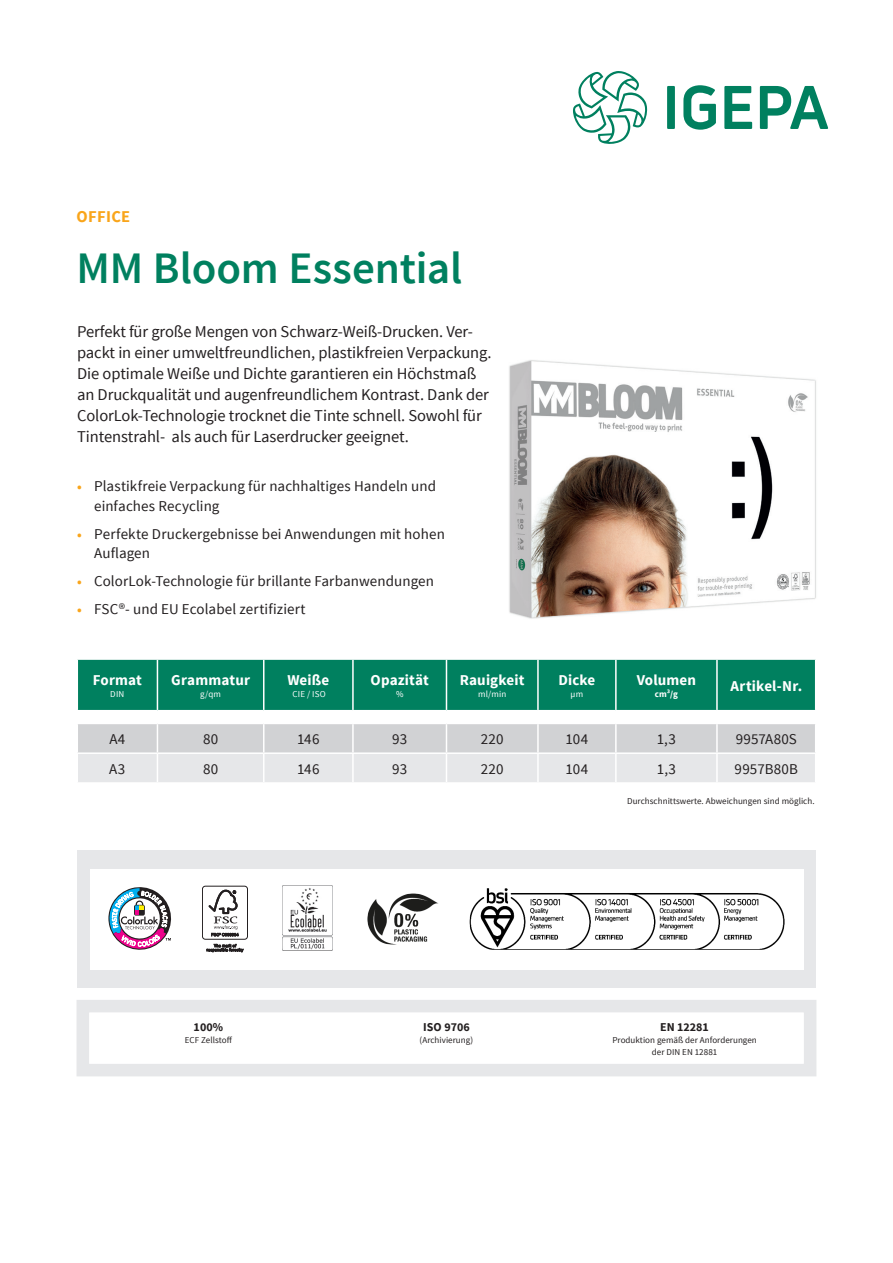
<style>
.page{position:relative;width:893px;height:1263px;background:#fff}
.page>*{position:absolute;margin:0;border:0;box-sizing:border-box;transform-origin:0 0}
.t1{font:600 45px "Source Sans Pro";letter-spacing:-.005em;color:#00805f}
.t2{font:16.5px/21px "Source Sans Pro";letter-spacing:-.005em;color:#231f20}
.t3{font:700 16.5px "Source Sans Pro";letter-spacing:.02em;color:#f9a51b}
.t4{font:15px/19.5px "Source Sans Pro";letter-spacing:.005em;color:#231f20}
.t5{font:700 15px "Source Sans Pro";letter-spacing:.01em;color:#fff}
.t6{font:700 12px "Source Sans Pro";letter-spacing:.005em;color:#231f20}
.t7{font:9px/12px "Source Sans Pro";letter-spacing:.005em;color:#231f20;text-align:center}
.t8{font:9px "Source Sans Pro";letter-spacing:.025em;color:#fff}
.t9{font:700 9px "Source Sans Pro";color:#fff}
.s1{font-weight:700;font-size:13.5px;color:#f9a51b}
</style>
<div class="page">
<img style="left:509px;top:360px;width:307px;height:259px">
<div style="left:77px;top:1000px;width:739px;height:76px;background:#e6e7e9"></div>
<svg style="left:89px;top:1012px;width:715px;height:52px"></svg>
<div style="left:77px;top:850px;width:739px;height:138px;background:#e6e7e9"></div>
<div style="left:90px;top:869px;width:714px;height:100px;background:#fff"></div>
<svg style="left:77px;top:660px;width:739px;height:122px;background:#87bbaf"></svg>
<hr style="left:538px;top:752px;width:78px;height:2px;background:#fff">
<hr style="left:537px;top:754px;width:2px;height:28px;background:#fff">
<hr style="left:616px;top:752px;width:101px;height:2px;background:#fff">
<hr style="left:615px;top:754px;width:2px;height:28px;background:#fff">
<hr style="left:716px;top:754px;width:2px;height:28px;background:#fff">
<div style="left:202px;top:886px;width:46px;height:53px;border:1px solid #231f20;border-radius:3px"></div>
<svg style="left:209px;top:890px;width:29px;height:46px"></svg>
<svg style="left:207px;top:944px;width:36px;height:8px"></svg>
<img style="left:367px;top:893px;width:71px;height:51px">
<img style="left:470px;top:888px;width:314px;height:62px">
<svg style="left:108px;top:887px;width:63px;height:63px"></svg>
<img style="left:283px;top:888px;width:49px;height:63px">
<svg style="left:683px;top:85px;width:33px;height:45px"></svg>
<div style="left:667px;top:86px;width:8px;height:43px;background:#00805f"></div>
<svg style="left:724px;top:86px;width:28px;height:43px"></svg>
<svg style="left:760px;top:86px;width:68px;height:43px"></svg>
<svg style="left:573px;top:71px;width:74px;height:73px"></svg>
<p class="t3" style="left:77px;top:206px;width:55px">OFFICE</p>
<h1 class="t1" style="left:77px;top:240px;width:387px">MM Bloom Essential</h1>
<p class="t2" style="left:77px;top:322px;width:416px">Perfekt für große Mengen von Schwarz-Weiß-Drucken. Ver&shy;packt in einer umweltfreundlichen, plastikfreien Verpackung.<br>Die optimale Weiße und Dichte garantieren ein Höchstmaß an Druckqualität und augenfreundlichem Kontrast. Dank der ColorLok-Technologie trocknet die Tinte schnell. Sowohl für Tintenstrahl- als auch für Laserdrucker geeignet.</p>
<p class="t4" style="left:94px;top:477px;width:344px;text-indent:-17px"><span class="s1">•</span> Plastikfreie Verpackung für nachhaltiges Handeln und einfaches Recycling</p>
<p class="t4" style="left:94px;top:524px;width:352px;text-indent:-17px"><span class="s1">•</span> Perfekte Druckergebnisse bei Anwendungen mit hohen<br>Auflagen</p>
<p class="t4" style="left:77px;top:572px;width:358px"><span class="s1">•</span> ColorLok-Technologie für brillante Farbanwendungen</p>
<p class="t4" style="left:77px;top:600px;width:230px"><span class="s1">•</span> FSC®- und EU Ecolabel zertifiziert</p>
<p class="t5" style="left:93px;top:670px;width:51px">Format</p>
<p class="t8" style="left:110px;top:688px;width:16px">DIN</p>
<p class="t5" style="left:171px;top:670px;width:80px">Grammatur</p>
<p class="t8" style="left:200px;top:688px;width:22px">g/qm</p>
<p class="t5" style="left:287px;top:670px;width:44px">Weiße</p>
<p class="t8" style="left:293px;top:688px;width:35px">CIE / ISO</p>
<p class="t5" style="left:370px;top:670px;width:60px">Opazität</p>
<p class="t8" style="left:396px;top:688px;width:9px">%</p>
<p class="t5" style="left:460px;top:670px;width:66px">Rauigkeit</p>
<p class="t8" style="left:478px;top:688px;width:30px">ml/min</p>
<p class="t5" style="left:558px;top:670px;width:39px">Dicke</p>
<p class="t8" style="left:571px;top:688px;width:14px">µm</p>
<p class="t5" style="left:637px;top:670px;width:61px">Volumen</p>
<p class="t9" style="left:655px;top:688px;width:25px">cm³/g</p>
<p class="t5" style="left:730px;top:676px;width:73px">Artikel-Nr.</p>
<p class="t4" style="left:109px;top:729px;width:17px">A4</p>
<p class="t4" style="left:203px;top:729px;width:17px">80</p>
<p class="t4" style="left:297px;top:729px;width:24px">146</p>
<p class="t4" style="left:392px;top:729px;width:16px">93</p>
<p class="t4" style="left:481px;top:729px;width:24px">220</p>
<p class="t4" style="left:566px;top:729px;width:24px">104</p>
<p class="t4" style="left:657px;top:729px;width:21px">1,3</p>
<p class="t4" style="left:736px;top:729px;width:63px">9957A80S</p>
<p class="t4" style="left:109px;top:759px;width:18px">A3</p>
<p class="t4" style="left:203px;top:759px;width:17px">80</p>
<p class="t4" style="left:297px;top:759px;width:24px">146</p>
<p class="t4" style="left:392px;top:759px;width:16px">93</p>
<p class="t4" style="left:481px;top:759px;width:24px">220</p>
<p class="t4" style="left:566px;top:759px;width:24px">104</p>
<p class="t4" style="left:657px;top:759px;width:21px">1,3</p>
<p class="t4" style="left:735px;top:759px;width:65px">9957B80B</p>
<p class="t6" style="left:194px;top:1019px;width:31px">100%</p>
<p class="t7" style="left:185px;top:1034px;width:49px">ECF Zellstoff</p>
<p class="t6" style="left:423px;top:1019px;width:48px">ISO 9706</p>
<p class="t7" style="left:420px;top:1034px;width:55px">(Archivierung)</p>
<p class="t7" style="left:627px;top:795px;width:189px">Durchschnittswerte. Abweichungen sind möglich.</p>
<p class="t6" style="left:660px;top:1019px;width:50px">EN 12281</p>
<p class="t7" style="left:612px;top:1034px;width:146px">Produktion gemäß der Anforderungen der DIN EN 12881</p>
</div>
